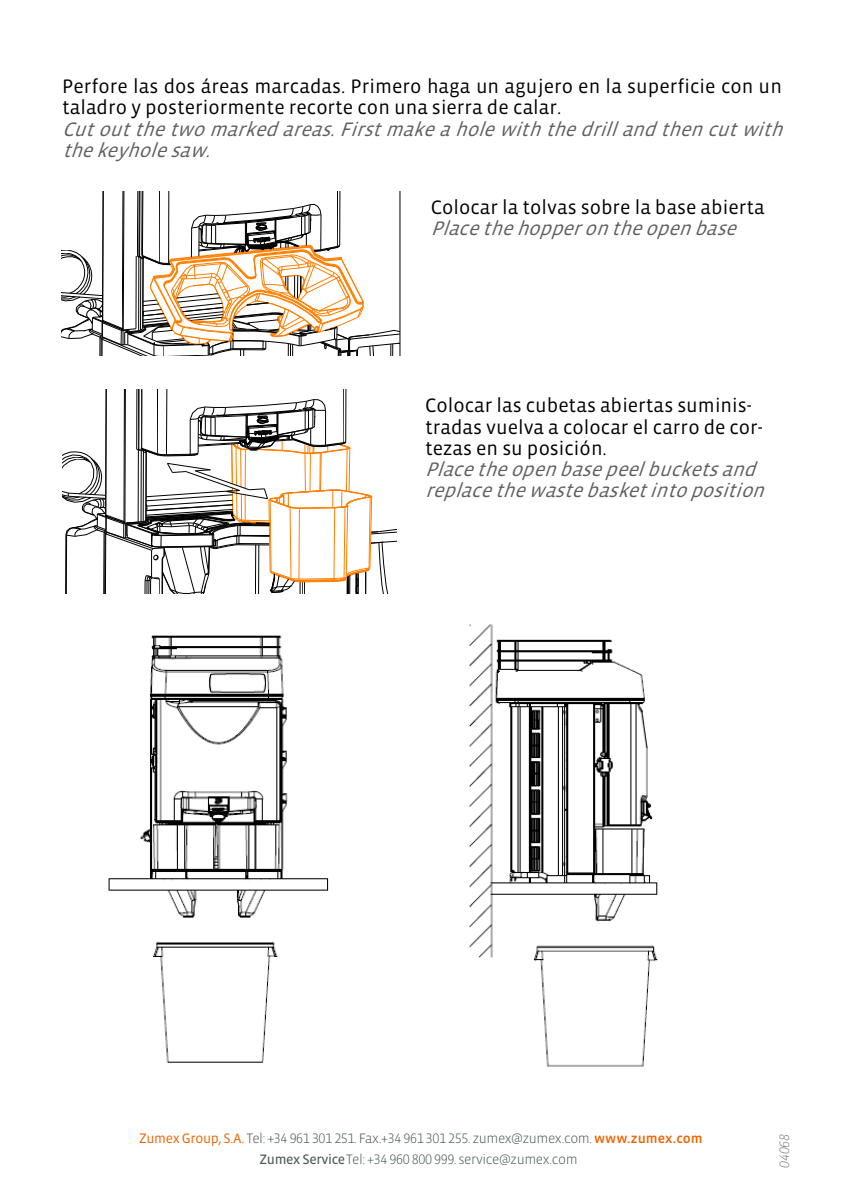
<style>
.page{position:relative;width:842px;height:1190px;background:#fff}
.page>*{position:absolute;margin:0;border:0;box-sizing:border-box;transform-origin:0 0}
.t1{font:20px/21.2px "Vista Sans";color:#000}
.t2{font:italic 20px/21.4px "Vista Sans";color:#5f5f5f}
.t3{font:300 14px "Vista Sans";letter-spacing:-.025em;color:#4d5c53}
.t4{font:14px "Vista Sans Alt Light Ita";letter-spacing:-.025em;color:#828180}
.s1{font-weight:400;color:#ec6608}
.s2{font-family:"Vista Sans Alt"}
.s3{font-family:"Vista Sans Med";font-weight:400;color:#ec6608}
.s4{font-family:"Vista Sans Reg";font-weight:400}
</style>
<div class="page">
<svg style="left:61px;top:191px;width:339px;height:165px"></svg>
<svg style="left:62px;top:390px;width:335px;height:204px"></svg>
<img style="left:108px;top:624px;width:550px;height:443px">
<p class="t1" style="left:62px;top:76px;width:721px">Perfore las dos áreas marcadas. Primero haga un agujero en la superficie con un taladro y posteriormente recorte con una sierra de calar.</p>
<p class="t2" style="left:62px;top:119px;width:728px">Cut out the two marked areas. First make a hole with the drill and then cut with the key hole saw.</p>
<p class="t1" style="left:431px;top:197px;width:335px">Colocar la tolvas sobre la base abierta</p>
<p class="t2" style="left:431px;top:218px;width:313px">Place the hopper on the open base</p>
<p class="t1" style="left:425px;top:395px;width:339px">Colocar las cubetas abiertas suminis&shy;tradas vuelva a colocar el carro de cor&shy;tezas en su posición.</p>
<p class="t2" style="left:425px;top:459px;width:347px">Place the open base peel buckets and replace the waste basket into position</p>
<p class="t3" style="left:139px;top:1131px;width:565px"><span class="s1">Zumex Group, S.A.</span> Tel: <span class="s2">+34 961 301 251</span>. Fax.<span class="s2">+34 961 301 255</span>. zumex@zumex.com. <span class="s3">www.zumex.com</span></p>
<p class="t3" style="left:260px;top:1152px;width:320px"><span class="s4">Zumex Service</span>Tel: <span class="s2">+34 960 800 999</span> . service@zumex.com</p>
<p class="t4" style="left:777px;top:1168px;width:35px;rotate:-90deg">04068</p>
</div>
